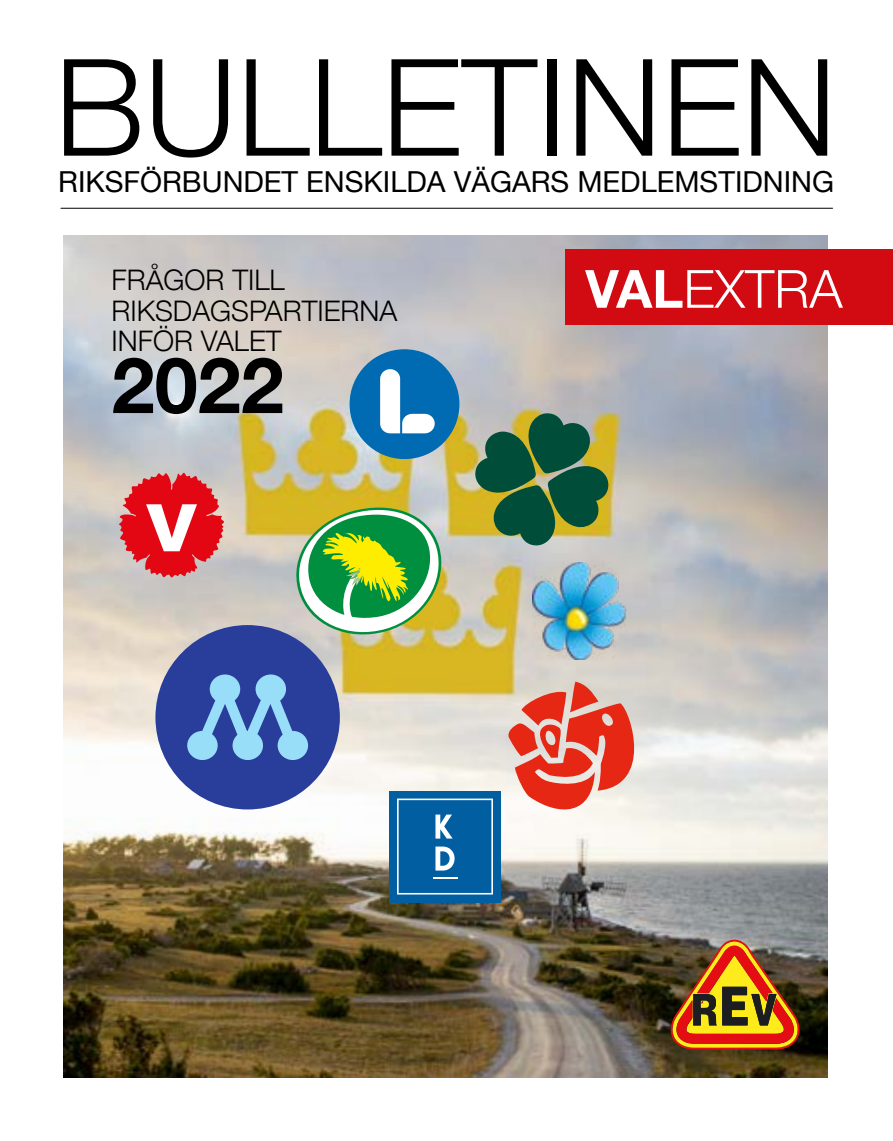
<style>
.page{position:relative;width:893px;height:1141px;background:#fff}
.page>*{position:absolute;margin:0;border:0;box-sizing:border-box;transform-origin:0 0}
.t1{font:300 134.92px "Helvetica Neue";color:#000}
.t2{font:700 77.52px "Helvetica Neue";color:#000}
.t3{font:300 52.68px "Helvetica Neue";color:#fff}
.t4{font:28.88px "Helvetica Neue";color:#000}
.t5{font:300 28.35px/30.4px "Helvetica Neue";color:#000}
.s1{font-weight:700}
</style>
<div class="page">
<img style="left:63px;top:235px;width:764px;height:843px">
<div style="left:566px;top:250px;width:327px;height:75px;background:#d20a11"></div>
<img style="left:670px;top:940px;width:130px;height:110px">
<div style="left:155px;top:625px;width:185px;height:184px;background:#293d9b;border-radius:50%"></div>
<svg style="left:187px;top:674px;width:121px;height:86px"></svg>
<svg style="left:119px;top:473px;width:105px;height:105px;background:#df585f"></svg>
<img style="left:533px;top:562px;width:93px;height:98px">
<svg style="left:473px;top:413px;width:138px;height:135px;background:#597d4f"></svg>
<svg style="left:289px;top:500px;width:160px;height:142px;background:#93bd6c"></svg>
<div style="left:350px;top:349px;width:109px;height:110px;background:#006ab3;border-radius:50%"></div>
<svg style="left:380px;top:369px;width:55px;height:64px"></svg>
<svg style="left:506px;top:682px;width:147px;height:135px;background:#e69285"></svg>
<div style="left:389px;top:791px;width:112px;height:112px;background:#005ea1"></div>
<svg style="left:397px;top:799px;width:96px;height:95px"></svg>
<hr style="left:61px;top:208px;width:772px;height:1px;background:#000">
<h1 class="t1" style="left:54px;top:-1px;width:784px">BULLETINEN</h1>
<p class="t4" style="left:58px;top:161px;width:777px">RIKSFÖRBUNDET ENSKILDA VÄGARS MEDLEMSTIDNING</p>
<p class="t5" style="left:112px;top:263px;width:287px">FRÅGOR TILL<br>RIKSDAGSPARTIERNA<br>INFÖR VALET</p>
<h2 class="t2" style="left:112px;top:325px;width:174px">2022</h2>
<h3 class="t3" style="left:585px;top:246px;width:259px"><span class="s1">VAL</span>EXTRA</h3>
</div>
